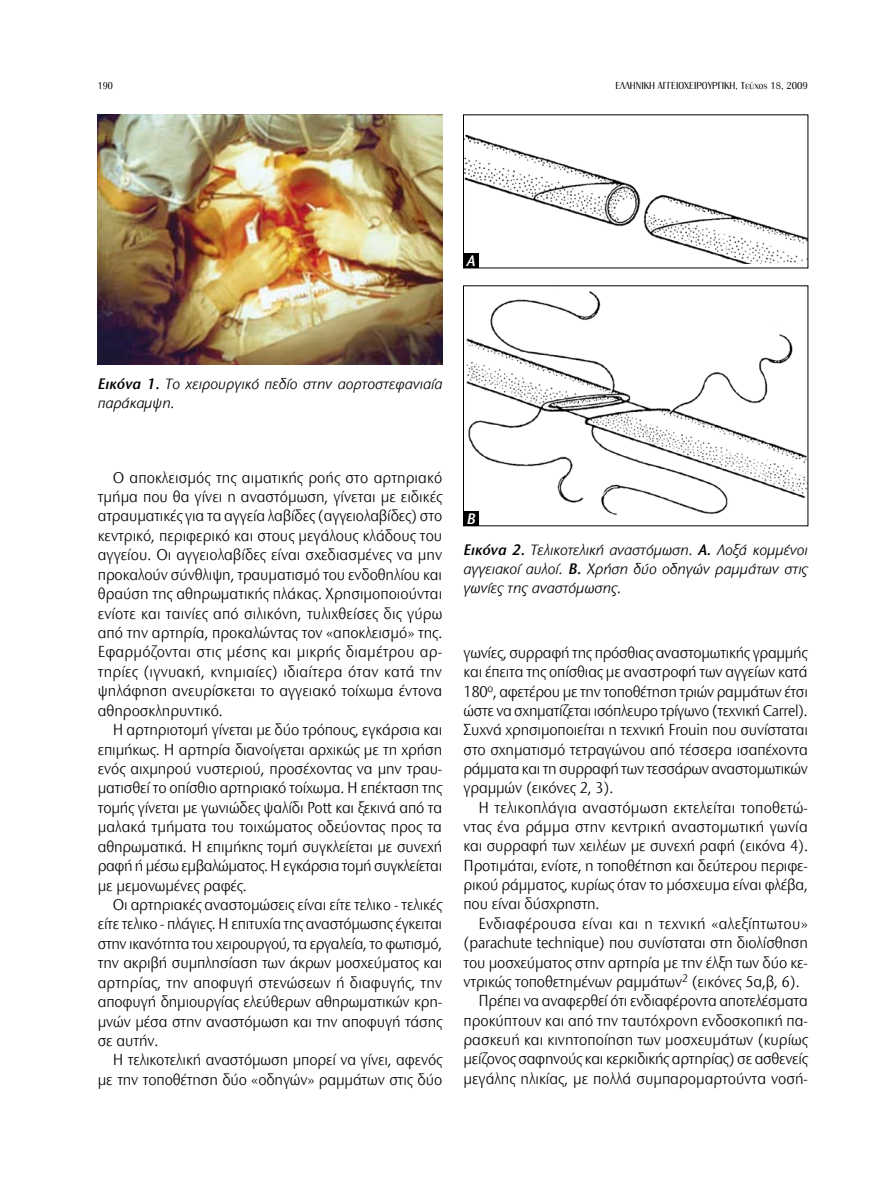
<style>
.page{position:relative;width:893px;height:1191px;background:#fff}
.page>*{position:absolute;margin:0;border:0;box-sizing:border-box;transform-origin:0 0}
.t1{font:16.5px/19.4px "Stone Sans ITC Hel";letter-spacing:-.01em;color:#000;text-align:justify;scale:.9 1}
.t2{font:16.5px "Stone Sans ITC Hel";letter-spacing:.02em;color:#000;scale:.9 1}
.t3{font:italic 15.75px/18.8px "Stone Sans ITC Hel";color:#000}
.t4{font:italic 600 15.75px "Stone Sans ITC Hel";color:#fff}
.t5{font:300 10.5px "Britannic Greek";color:#000}
.t6{font:300 10.5px "Britannic Greek";color:#000;scale:.95 1}
.s1{font-weight:600}
</style>
<div class="page">
<img style="left:98px;top:115px;width:344px;height:249px">
<img style="left:465px;top:134px;width:341px;height:129px">
<img style="left:466px;top:291px;width:340px;height:225px">
<div style="left:464px;top:253px;width:15px;height:15px;background:#000"></div>
<div style="left:464px;top:510px;width:15px;height:15px;background:#000"></div>
<p class="t6" style="left:98px;top:80px;width:18px">190</p>
<p class="t5" style="left:615px;top:80px;width:194px">EΛΛHNIKH ΑΓΓΕΙΟΧΕΙΡΟΥΡΓΙΚΗ, Tεύχος 18, 2009</p>
<p class="t4" style="left:467px;top:252px;width:10px">A</p>
<p class="t3" style="left:98px;top:375px;width:346px"><span class="s1">Εικόνα 1.</span> Το χειρουργικό πεδίο στην αορτοστεφανιαία παράκαμψη.</p>
<p class="t1" style="left:98px;top:468px;width:384px;text-indent:15px">Ο αποκλεισμός της αιματικής ροής στο αρτηριακό τμήμα που θα γίνει η αναστόμωση, γίνεται με ειδικές ατραυματικές για τα αγγεία λαβίδες (αγγειολαβίδες) στο κεντρικό, περιφερικό και στους μεγάλους κλάδους του αγγείου. Οι αγγειολαβίδες είναι σχεδιασμένες να μην προκαλούν σύνθλιψη, τραυματισμό του ενδοθηλίου και θραύση της αθηρωματικής πλάκας. Χρησιμοποιούνται ενίοτε και ταινίες από σιλικόνη, τυλιχθείσες δις γύρω από την αρτηρία, προκαλώντας τον «αποκλεισμό» της.<br>Εφαρμόζονται στις μέσης και μικρής διαμέτρου αρ&shy;τηρίες (ιγνυακή, κνημιαίες) ιδιαίτερα όταν κατά την ψηλάφηση ανευρίσκεται το αγγειακό τοίχωμα έντονα αθηροσκληρυντικό.</p>
<p class="t1" style="left:98px;top:720px;width:384px;text-indent:15px">Η αρτηριοτομή γίνεται με δύο τρόπους, εγκάρσια και επιμήκως. Η αρτηρία διανοίγεται αρχικώς με τη χρήση ενός αιχμηρού νυστεριού, προσέχοντας να μην τραυ&shy;ματισθεί το οπίσθιο αρτηριακό τοίχωμα. Η επέκταση της τομής γίνεται με γωνιώδες ψαλίδι Pott και ξεκινά από τα μαλακά τμήματα του τοιχώματος οδεύοντας προς τα αθηρωματικά. Η επιμήκης τομή συγκλείεται με συνεχή ραφή ή μέσω εμβαλώματος. Η εγκάρσια τομή συγκλείεται με μεμονωμένες ραφές.</p>
<p class="t1" style="left:98px;top:895px;width:384px;text-indent:15px">Οι αρτηριακές αναστομώσεις είναι είτε τελικο - τελικές είτε τελικο - πλάγιες. Η επιτυχία της αναστόμωσης έγκειται στην ικανότητα του χειρουργού, τα εργαλεία, το φωτισμό, την ακριβή συμπλησίαση των άκρων μοσχεύματος και αρτηρίας, την αποφυγή στενώσεων ή διαφυγής, την αποφυγή δημιουργίας ελεύθερων αθηρωματικών κρη&shy;μνών μέσα στην αναστόμωση και την αποφυγή τάσης σε αυτήν.</p>
<p class="t1" style="left:98px;top:1050px;width:384px;text-align:right">Η τελικοτελική αναστόμωση μπορεί να γίνει, αφενός με την τοποθέτηση δύο «οδηγών» ραμμάτων στις δύο</p>
<p class="t4" style="left:467px;top:510px;width:10px">B</p>
<p class="t3" style="left:463px;top:541px;width:346px;text-align:justify"><span class="s1">Εικόνα 2.</span> Τελικοτελική αναστόμωση. <span class="s1">Α.</span> Λοξά κομμένοι αγγειακοί αυλοί. <span class="s1">Β.</span> Χρήση δύο οδηγών ραμμάτων στις γωνίες της αναστόμωσης.</p>
<p class="t1" style="left:463px;top:643px;width:384px">γωνίες, συρραφή της πρόσθιας αναστομωτικής γραμμής και έπειτα της οπίσθιας με αναστροφή των αγγείων κατά 180<sup>ο</sup>, αφετέρου με την τοποθέτηση τριών ραμμάτων έτσι ώστε να σχηματίζεται ισόπλευρο τρίγωνο (τεχνική Carrel).<br>Συχνά χρησιμοποιείται η τεχνική Frouin που συνίσταται στο σχηματισμό τετραγώνου από τέσσερα ισαπέχοντα ράμματα και τη συρραφή των τεσσάρων αναστομωτικών γραμμών (εικόνες 2, 3).</p>
<p class="t1" style="left:463px;top:798px;width:384px;text-indent:15px">Η τελικοπλάγια αναστόμωση εκτελείται τοποθετώ&shy;ντας ένα ράμμα στην κεντρική αναστομωτική γωνία και συρραφή των χειλέων με συνεχή ραφή (εικόνα 4).<br>Προτιμάται, ενίοτε, η τοποθέτηση και δεύτερου περιφε&shy;ρικού ράμματος, κυρίως όταν το μόσχευμα είναι φλέβα, που είναι δύσχρηστη.</p>
<p class="t2" style="left:478px;top:914px;width:367px">Ενδιαφέρουσα είναι και η τεχνική «αλεξίπτωτου»</p>
<p class="t1" style="left:463px;top:933px;width:384px">(parachute technique) που συνίσταται στη διολίσθηση</p>
<p class="t1" style="left:463px;top:953px;width:384px">του μοσχεύματος στην αρτηρία με την έλξη των δύο κε-</p>
<p class="t1" style="left:463px;top:972px;width:375px">ντρικώς τοποθετημένων ραμμάτων<sup>2</sup> (εικόνες 5α,β, 6).</p>
<p class="t1" style="left:478px;top:991px;width:368px">Πρέπει να αναφερθεί ότι ενδιαφέροντα αποτελέσματα</p>
<p class="t1" style="left:463px;top:1011px;width:384px">προκύπτουν και από την ταυτόχρονη ενδοσκοπική πα-</p>
<p class="t1" style="left:463px;top:1030px;width:384px">ρασκευή και κινητοποίηση των μοσχευμάτων (κυρίως</p>
<p class="t1" style="left:463px;top:1049px;width:384px">μείζονος σαφηνούς και κερκιδικής αρτηρίας) σε ασθενείς</p>
<p class="t1" style="left:463px;top:1069px;width:384px">μεγάλης ηλικίας, με πολλά συμπαρομαρτούντα νοσή-</p>
</div>
